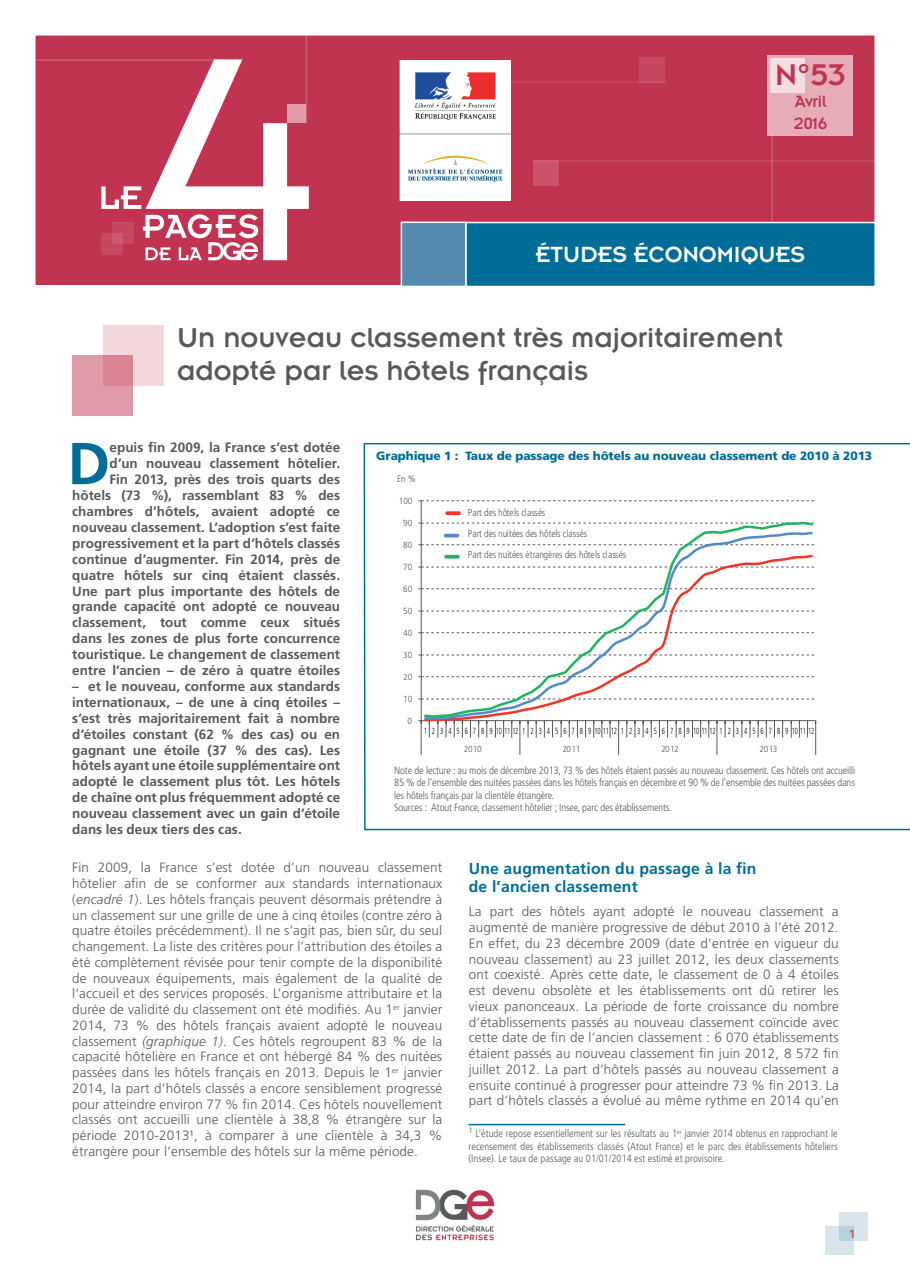
<style>
.page{position:relative;width:910px;height:1280px;background:#fff}
.page>*{position:absolute;margin:0;border:0;box-sizing:border-box;transform-origin:0 0}
.CHAPEAUX{font:700 59.1px "Frutiger LT Std";color:#006d98}
.Date{font:33px "Insignia LT Std";color:#c13451}
.GRAND_TITRE{font:30px/33px "Insignia LT Std";color:#58595b}
.COLLECTION{font:24.3px "Insignia LT Std";color:#fff}
.Date-2{font:18px "Insignia LT Std";letter-spacing:-.025em;color:#c13451}
.INTER-TITRES{font:700 15.75px/18px "Frutiger LT Std";letter-spacing:.01em;color:#006d98}
.CORPS_du_TEXTE{font:300 13.5px/15.8px "Frutiger LT Std";letter-spacing:.01em;color:#58595b;text-align:justify}
.CHAPEAUX-2{font:700 13.5px/15.9px "Frutiger LT Std";color:#58595b;text-align:right}
.TITRES_Graphiques_Ta{font:900 12px "Frutiger LT Std";letter-spacing:-.01em;color:#006d98}
.PAGINATION{font:700 12px "Frutiger LT Std";color:#ca5f68}
.SOURCES{font:300 condensed 10.5px/12.6px "Frutiger LT Std";letter-spacing:-.015em;color:#58595b;text-align:justify}
.t1{font:300 condensed 10.2px/21.1px "Frutiger LT Std";letter-spacing:-.01em;color:#58595b}
.t2{font:300 condensed 9.45px "Frutiger LT Std";color:#58595b}
.t3{font:300 condensed 8.85px/18.3px "Frutiger LT Std";letter-spacing:.75em;color:#000;scale:.75 1}
.t4{font:300 condensed 8.85px "Frutiger LT Std";letter-spacing:.02em;color:#58595b;scale:1.08 1}
.s1{font-style:italic}
.s2{color:#58595b}
</style>
<div class="page">
<div style="left:826px;top:1227px;width:28px;height:28px;background:#d8e5ed"></div>
<svg style="left:840px;top:1212px;width:28px;height:29px"></svg>
<div style="left:72px;top:355px;width:61px;height:61px;background:#e099a8"></div>
<svg style="left:103px;top:325px;width:61px;height:61px;background:#ebc2ca"></svg>
<img style="left:415px;top:1189px;width:80px;height:52px">
<div style="left:34px;top:34px;width:842px;height:252px;background:#c13451;border:2px solid #fff"></div>
<div style="left:464px;top:221px;width:412px;height:65px;background:#006d98"></div>
<div style="left:401px;top:222px;width:66px;height:65px;background:#568aae;border:2px solid #fff"></div>
<div style="left:534px;top:160px;width:25px;height:26px;background:#ca526a"></div>
<div style="left:639px;top:57px;width:26px;height:26px;background:#c74762"></div>
<hr style="left:532px;top:160px;width:344px;height:2px;background:#fff">
<hr style="left:771px;top:133px;width:2px;height:89px;background:#fff">
<hr style="left:34px;top:59px;width:189px;height:2px;background:#fff">
<hr style="left:306px;top:34px;width:1px;height:89px;background:#fff">
<hr style="left:503px;top:81px;width:163px;height:2px;background:#fff">
<svg style="left:767px;top:56px;width:86px;height:80px;background:#e8b5c0"></svg>
<svg style="left:101px;top:59px;width:208px;height:201px"></svg>
<img style="left:399px;top:60px;width:112px;height:140px">
<svg style="left:363px;top:443px;width:547px;height:388px"></svg>
<hr style="left:469px;top:1124px;width:156px;height:1px;background:#006d98">
<p class="Date" style="left:775px;top:57px;width:72px">N°53</p>
<p class="Date-2" style="left:795px;top:92px;width:33px">Avril</p>
<p class="Date-2" style="left:794px;top:114px;width:35px">2016</p>
<p class="COLLECTION" style="left:536px;top:242px;width:271px">ÉTUDES ÉCONOMIQUES</p>
<p class="GRAND_TITRE" style="left:177px;top:321px;width:607px">Un nouveau classement très majoritairement adopté par les hôtels français</p>
<p class="CHAPEAUX-2" style="left:72px;top:440px;width:269px">epuis fin 2009, la France s’est dotée<br>d’un nouveau classement hôtelier.<br>Fin 2013, près des trois quarts des hôtels (73 %), rassemblant 83 % des chambres d’hôtels, avaient adopté ce nouveau classement. L’adoption s’est faite progressivement et la part d’hôtels classés continue d’augmenter. Fin 2014, près de quatre hôtels sur cinq étaient classés.<br>Une part plus importante des hôtels de grande capacité ont adopté ce nouveau classement, tout comme ceux situés dans les zones de plus forte concurrence touristique. Le changement de classement entre l’ancien – de zéro à quatre étoiles</p>
<p class="CHAPEAUX-2" style="left:72px;top:678px;width:269px;text-align:justify">– et le nouveau, conforme aux standards internationaux, – de une à cinq étoiles – s’est très majoritairement fait à nombre d’étoiles constant (62 % des cas) ou en gagnant une étoile (37 % des cas). Les hôtels ayant une étoile supplémentaire ont adopté le classement plus tôt. Les hôtels de chaîne ont plus fréquemment adopté ce nouveau classement avec un gain d’étoile dans les deux tiers des cas.</p>
<p class="CORPS_du_TEXTE" style="left:72px;top:860px;width:371px">Fin 2009, la France s’est dotée d’un nouveau classement hôtelier afin de se conformer aux standards internationaux (<span class="s1">encadré 1</span>). Les hôtels français peuvent désormais prétendre à un classement sur une grille de une à cinq étoiles (contre zéro à quatre étoiles précédemment). Il ne s’agit pas, bien sûr, du seul changement. La liste des critères pour l’attribution des étoiles a été complètement révisée pour tenir compte de la disponibilité de nouveaux équipements, mais également de la qualité de l’accueil et des services proposés. L’organisme attributaire et la durée de validité du classement ont été modifiés. Au 1<sup>er</sup> janvier 2014, 73 % des hôtels français avaient adopté le nouveau classement <span class="s1">(graphique 1)</span>. Ces hôtels regroupent 83 % de la capacité hôtelière en France et ont hébergé 84 % des nuitées passées dans les hôtels français en 2013. Depuis le 1<sup>er</sup> janvier 2014, la part d’hôtels classés a encore sensiblement progressé pour atteindre environ 77 % fin 2014. Ces hôtels nouvellement classés ont accueilli une clientèle à 38,8 % étrangère sur la période 2010-2013<sup>1</sup>, à comparer à une clientèle à 34,3 % étrangère pour l’ensemble des hôtels sur la même période.</p>
<p class="INTER-TITRES" style="left:469px;top:860px;width:289px">Une augmentation du passage à la fin de l’ancien classement</p>
<p class="CHAPEAUX" style="left:67px;top:429px;width:44px">D</p>
<p class="TITRES_Graphiques_Ta" style="left:376px;top:448px;width:497px">Graphique 1 : Taux de passage des hôtels au nouveau classement de 2010 à 2013</p>
<p class="t2" style="left:397px;top:474px;width:20px">En %</p>
<p class="t4" style="left:399px;top:496px;width:14px">100</p>
<p class="t1" style="left:468px;top:502px;width:160px">Part des hôtels classés<br>Part des nuitées des hôtels classés<br>Part des nuitées étrangères des hôtels classés</p>
<p class="t4" style="left:403px;top:518px;width:10px">90</p>
<p class="t4" style="left:403px;top:540px;width:10px">80</p>
<p class="t4" style="left:403px;top:562px;width:10px">70</p>
<p class="t4" style="left:403px;top:584px;width:10px">60</p>
<p class="t4" style="left:403px;top:606px;width:10px">50</p>
<p class="t4" style="left:403px;top:628px;width:10px">40</p>
<p class="t4" style="left:403px;top:650px;width:10px">30</p>
<p class="t4" style="left:403px;top:672px;width:10px">20</p>
<p class="t4" style="left:403px;top:694px;width:10px">10</p>
<p class="t4" style="left:408px;top:716px;width:6px">0</p>
<p class="t3" style="left:464px;top:721px;width:469px;text-indent:-40px">123456789101112123456789101112123456789101112123456789101112<br><span class="s2">2010</span></p>
<p class="t4" style="left:562px;top:744px;width:18px">2011</p>
<p class="t4" style="left:661px;top:744px;width:18px">2012</p>
<p class="t4" style="left:760px;top:744px;width:18px">2013</p>
<p class="SOURCES" style="left:394px;top:764px;width:462px">Note de lecture : au mois de décembre 2013, 73 % des hôtels étaient passés au nouveau classement. Ces hôtels ont accueilli 85 % de l’ensemble des nuitées passées dans les hôtels français en décembre et 90 % de l’ensemble des nuitées passées dans les hôtels français par la clientèle étrangère.</p>
<p class="SOURCES" style="left:394px;top:801px;width:279px">Sources : Atout France, classement hôtelier ; Insee, parc des établissements.</p>
<p class="CORPS_du_TEXTE" style="left:469px;top:904px;width:371px">La part des hôtels ayant adopté le nouveau classement a augmenté de manière progressive de début 2010 à l’été 2012.<br>En effet, du 23 décembre 2009 (date d’entrée en vigueur du nouveau classement) au 23 juillet 2012, les deux classements ont coexisté. Après cette date, le classement de 0 à 4 étoiles est devenu obsolète et les établissements ont dû retirer les vieux panonceaux. La période de forte croissance du nombre d’établissements passés au nouveau classement coïncide avec cette date de fin de l’ancien classement : 6 070 établissements étaient passés au nouveau classement fin juin 2012, 8 572 fin juillet 2012. La part d’hôtels passés au nouveau classement a ensuite continué à progresser pour atteindre 73 % fin 2013. La part d’hôtels classés a évolué au même rythme en 2014 qu’en</p>
<p class="SOURCES" style="left:469px;top:1127px;width:371px"><sup>1</sup> L’étude repose essentiellement sur les résultats au 1<sup>er</sup> janvier 2014 obtenus en rapprochant le recensement des établissements classés (Atout France) et le parc des établissements hôteliers (Insee). Le taux de passage au 01/01/2014 est estimé et provisoire.</p>
<p class="PAGINATION" style="left:849px;top:1227px;width:8px">1</p>
</div>
